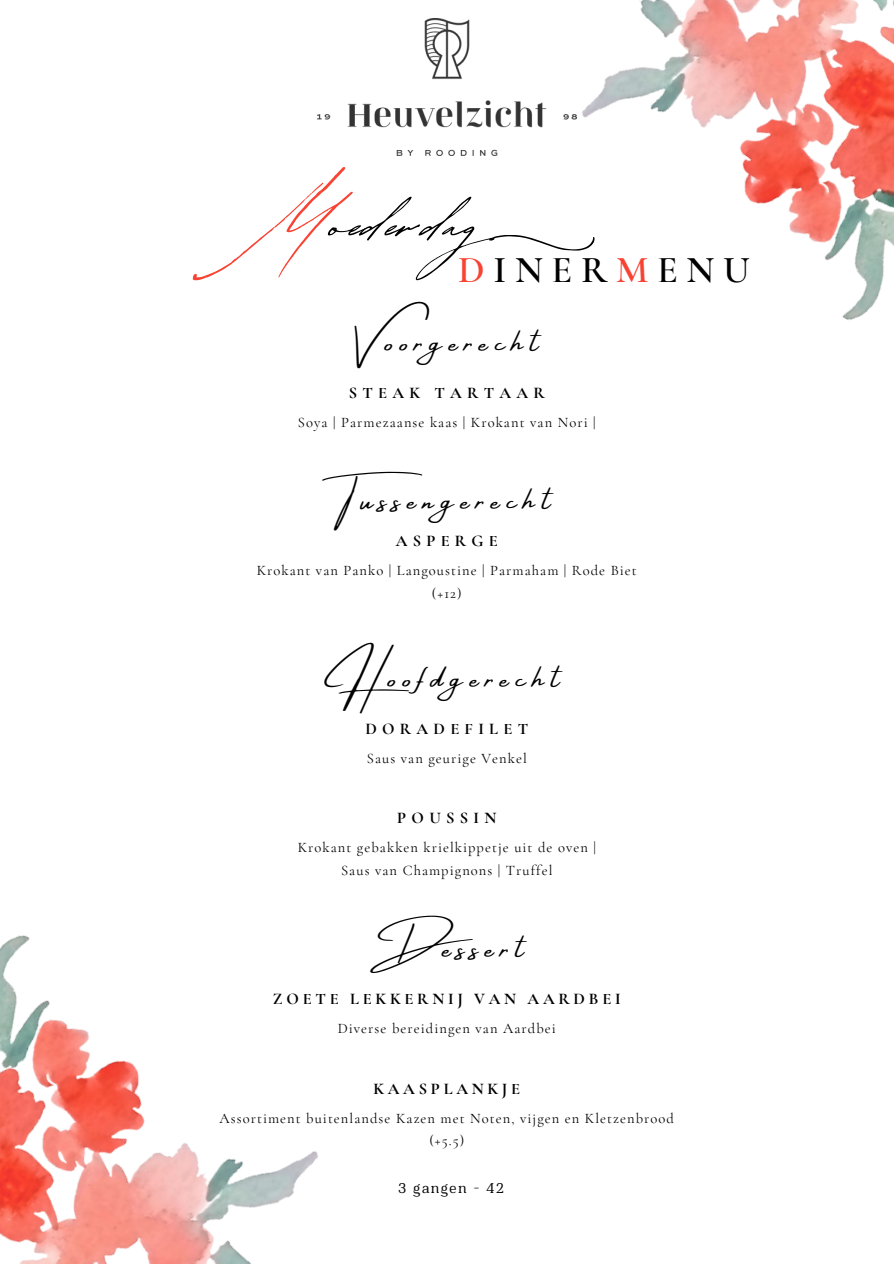
<style>
.page{position:relative;width:894px;height:1264px;background:#fff}
.page>*{position:absolute;margin:0;border:0;box-sizing:border-box;transform-origin:0 0}
.t1{font:151.05px "Buongiorno Rastellino Cyr Script";color:#000}
.t2{font:600 37.95px "Cormorant Garamond";letter-spacing:.23em;color:#000}
.t3{font:30.45px "Amsterdam Four";letter-spacing:.23em;color:#000}
.t4{font:700 16.35px "Cormorant Garamond";letter-spacing:.325em;color:#000}
.t5{font:700 16.35px "Cormorant Garamond";letter-spacing:.23em;color:#000}
.t6{font:15.6px "Montnapha";letter-spacing:.08em;color:#000}
.t7{font:14.55px "Cormorant Garamond";letter-spacing:.075em;color:#000}
.s1{color:#f84333}
</style>
<div class="page">
<img style="left:0;top:935px;width:318px;height:328px">
<img style="left:576px;top:0;width:317px;height:320px">
<img style="left:317px;top:18px;width:259px;height:137px">
<svg style="left:489px;top:234px;width:105px;height:17px"></svg>
<p class="t1" style="left:178px;top:125px;width:309px"><span class="s1">M</span>oederdag</p>
<p class="t2" style="left:458px;top:247px;width:293px"><span class="s1">D</span>INER<span class="s1">M</span>ENU</p>
<h4 class="t3" style="left:355px;top:326px;width:185px">Voorgerecht</h4>
<h2 class="t4" style="left:348px;top:383px;width:198px">STEAK TARTAAR</h2>
<h3 class="t7" style="left:298px;top:413px;width:299px">Soya | Parmezaanse kaas | Krokant van Nori |</h3>
<p class="t3" style="left:343px;top:483px;width:209px">Tussengerecht</p>
<p class="t4" style="left:395px;top:531px;width:104px">ASPERGE</p>
<h3 class="t7" style="left:257px;top:562px;width:381px">Krokant van Panko | Langoustine | Parmaham | Rode Biet</h3>
<h4 class="t7" style="left:432px;top:584px;width:31px">(+12)</h4>
<h4 class="t3" style="left:334px;top:661px;width:227px">Hoofdgerecht</h4>
<p class="t4" style="left:365px;top:718px;width:164px">DORADEFILET</p>
<h3 class="t7" style="left:367px;top:749px;width:161px">Saus van geurige Venkel</h3>
<p class="t4" style="left:397px;top:808px;width:100px">POUSSIN</p>
<h4 class="t7" style="left:298px;top:839px;width:299px">Krokant gebakken krielkippetje uit de oven |</h4>
<p class="t7" style="left:341px;top:861px;width:213px">Saus van Champignons | Truffel</p>
<h3 class="t3" style="left:369px;top:931px;width:156px">Dessert</h3>
<p class="t5" style="left:273px;top:988px;width:348px">ZOETE LEKKERNIJ VAN AARDBEI</p>
<p class="t7" style="left:338px;top:1019px;width:218px">Diverse bereidingen van Aardbei</p>
<h4 class="t5" style="left:373px;top:1078px;width:148px">KAASPLANKJE</h4>
<p class="t7" style="left:219px;top:1109px;width:456px">Assortiment buitenlandse Kazen met Noten, vijgen en Kletzenbrood</p>
<h4 class="t7" style="left:429px;top:1131px;width:36px">(+5.5)</h4>
<p class="t6" style="left:398px;top:1178px;width:107px">3 gangen - 42</p>
</div>
